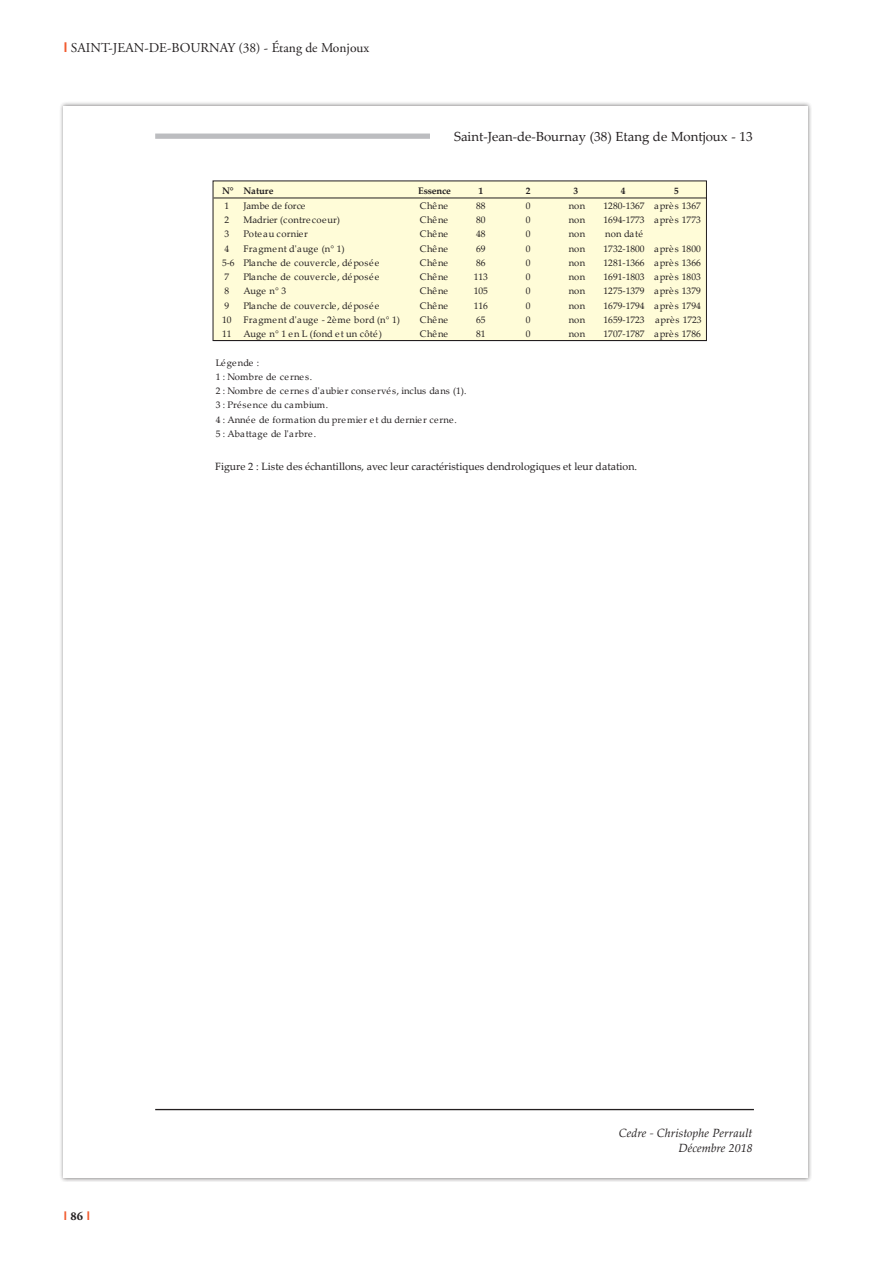
<style>
.page{position:relative;width:893px;height:1263px;background:#fff}
.page>*{position:absolute;margin:0;border:0;box-sizing:border-box;transform-origin:0 0}
.t1{font:13.5px "Adobe Garamond Pro";color:#231f20}
.t2{font:13.2px "Palatino Linotype";color:#231f20}
.t3{font:700 12px "Arial";color:#f15b2f;scale:.95 1}
.t4{font:italic 11.85px/14.5px "Palatino Linotype";color:#231f20;text-align:right}
.t5{font:10.5px "Palatino Linotype";color:#231f20}
.t6{font:9.45px "Palatino Linotype";color:#231f20}
.t7{font:9.45px/14.2px "Palatino Linotype";letter-spacing:.02em;color:#231f20}
.t8{font:9.45px "Palatino Linotype";letter-spacing:.025em;color:#231f20}
.t9{font:700 9.45px "Palatino Linotype";letter-spacing:-.025em;color:#231f20}
.t10{font:9.45px "Palatino Linotype";letter-spacing:.035em;color:#231f20}
.s1{font-family:"Arial";font-weight:700;color:#f15b2f}
.s2{font-family:"Adobe Garamond Pro";color:#231f20}
</style>
<div class="page">
<div style="left:213px;top:181px;width:493px;height:160px;background:#fffcd8"></div>
<hr style="left:214px;top:198px;width:492px;height:1px;background:#231f20">
<hr style="left:214px;top:340px;width:492px;height:1px;background:#231f20">
<div style="left:155px;top:134px;width:275px;height:5px;background:#bcbdc0"></div>
<hr style="left:155px;top:1109px;width:599px;height:1px;background:#231f20">
<h1 class="t1" style="left:64px;top:40px;width:307px"><span class="s1">I</span> SAINT-JEAN-DE-BOURNAY (38) - Étang de Monjoux</h1>
<h2 class="t2" style="left:454px;top:127px;width:300px">Saint-Jean-de-Bournay (38) Etang de Montjoux - 13</h2>
<p class="t9" style="left:222px;top:185px;width:53px">N° Nature</p>
<p class="t9" style="left:418px;top:185px;width:34px">Essence</p>
<p class="t9" style="left:478px;top:185px;width:6px">1</p>
<p class="t9" style="left:526px;top:185px;width:6px">2</p>
<p class="t9" style="left:573px;top:185px;width:6px">3</p>
<p class="t9" style="left:621px;top:185px;width:6px">4</p>
<p class="t9" style="left:674px;top:185px;width:6px">5</p>
<p class="t6" style="left:224px;top:199px;width:6px">1</p>
<p class="t6" style="left:243px;top:199px;width:64px">Jambe de force</p>
<p class="t6" style="left:420px;top:199px;width:30px">Chêne</p>
<p class="t6" style="left:476px;top:199px;width:11px">88</p>
<p class="t6" style="left:526px;top:199px;width:6px">0</p>
<p class="t6" style="left:569px;top:199px;width:18px">non</p>
<p class="t6" style="left:603px;top:199px;width:99px">1280-1367 après 1367</p>
<p class="t6" style="left:224px;top:213px;width:6px">2</p>
<p class="t6" style="left:243px;top:213px;width:98px">Madrier (contrecoeur)</p>
<p class="t6" style="left:420px;top:213px;width:30px">Chêne</p>
<p class="t6" style="left:476px;top:213px;width:11px">80</p>
<p class="t6" style="left:526px;top:213px;width:6px">0</p>
<p class="t6" style="left:569px;top:213px;width:18px">non</p>
<p class="t6" style="left:603px;top:213px;width:99px">1694-1773 après 1773</p>
<p class="t6" style="left:224px;top:227px;width:6px">3</p>
<p class="t10" style="left:243px;top:227px;width:66px">Poteau cornier</p>
<p class="t6" style="left:420px;top:227px;width:30px">Chêne</p>
<p class="t6" style="left:476px;top:227px;width:11px">48</p>
<p class="t6" style="left:526px;top:227px;width:6px">0</p>
<p class="t6" style="left:569px;top:227px;width:18px">non</p>
<p class="t6" style="left:605px;top:227px;width:39px">non daté</p>
<p class="t6" style="left:224px;top:242px;width:6px">4</p>
<p class="t8" style="left:243px;top:242px;width:103px">Fragment d'auge (n° 1)</p>
<p class="t6" style="left:420px;top:242px;width:30px">Chêne</p>
<p class="t6" style="left:476px;top:242px;width:11px">69</p>
<p class="t6" style="left:526px;top:242px;width:6px">0</p>
<p class="t6" style="left:569px;top:242px;width:18px">non</p>
<p class="t6" style="left:603px;top:242px;width:99px">1732-1800 après 1800</p>
<p class="t7" style="left:222px;top:255px;width:159px">5-6 Planche de couvercle, déposée</p>
<p class="t6" style="left:420px;top:256px;width:30px">Chêne</p>
<p class="t6" style="left:476px;top:256px;width:11px">86</p>
<p class="t6" style="left:526px;top:256px;width:6px">0</p>
<p class="t6" style="left:569px;top:256px;width:18px">non</p>
<p class="t6" style="left:603px;top:256px;width:99px">1281-1366 après 1366</p>
<p class="t6" style="left:224px;top:270px;width:6px">7</p>
<p class="t7" style="left:243px;top:269px;width:137px">Planche de couvercle, déposée</p>
<p class="t6" style="left:420px;top:270px;width:30px">Chêne</p>
<p class="t6" style="left:474px;top:270px;width:16px">113</p>
<p class="t6" style="left:526px;top:270px;width:6px">0</p>
<p class="t6" style="left:569px;top:270px;width:18px">non</p>
<p class="t6" style="left:603px;top:270px;width:99px">1691-1803 après 1803</p>
<p class="t6" style="left:224px;top:284px;width:6px">8</p>
<p class="t6" style="left:243px;top:284px;width:44px">Auge n° 3</p>
<p class="t6" style="left:420px;top:284px;width:30px">Chêne</p>
<p class="t6" style="left:474px;top:284px;width:16px">105</p>
<p class="t6" style="left:526px;top:284px;width:6px">0</p>
<p class="t6" style="left:569px;top:284px;width:18px">non</p>
<p class="t6" style="left:603px;top:284px;width:99px">1275-1379 après 1379</p>
<p class="t6" style="left:224px;top:299px;width:6px">9</p>
<p class="t7" style="left:243px;top:298px;width:137px">Planche de couvercle, déposée</p>
<p class="t6" style="left:420px;top:299px;width:30px">Chêne</p>
<p class="t6" style="left:474px;top:299px;width:16px">116</p>
<p class="t6" style="left:526px;top:299px;width:6px">0</p>
<p class="t6" style="left:569px;top:299px;width:18px">non</p>
<p class="t6" style="left:603px;top:299px;width:99px">1679-1794 après 1794</p>
<p class="t8" style="left:222px;top:313px;width:180px">10 Fragment d'auge - 2ème bord (n° 1)</p>
<p class="t6" style="left:420px;top:313px;width:30px">Chêne</p>
<p class="t6" style="left:476px;top:313px;width:11px">65</p>
<p class="t6" style="left:526px;top:313px;width:6px">0</p>
<p class="t6" style="left:569px;top:313px;width:18px">non</p>
<p class="t6" style="left:603px;top:313px;width:100px">1659-1723 après 1723</p>
<p class="t6" style="left:222px;top:327px;width:161px">11 Auge n° 1 en L (fond et un côté)</p>
<p class="t6" style="left:420px;top:327px;width:30px">Chêne</p>
<p class="t6" style="left:476px;top:327px;width:11px">81</p>
<p class="t6" style="left:526px;top:327px;width:6px">0</p>
<p class="t6" style="left:569px;top:327px;width:18px">non</p>
<p class="t6" style="left:603px;top:327px;width:99px">1707-1787 après 1786</p>
<p class="t7" style="left:216px;top:355px;width:252px">Légende :<br>1 : Nombre de cernes.<br>2 : Nombre de cernes d'aubier conservés, inclus dans (1).<br>3 : Présence du cambium.<br>4 : Année de formation du premier et du dernier cerne.<br>5 : Abattage de l'arbre.</p>
<p class="t5" style="left:215px;top:459px;width:423px">Figure 2 : Liste des échantillons, avec leur caractéristiques dendrologiques et leur datation.</p>
<p class="t3" style="left:64px;top:1208px;width:29px">I<span class="s2">86</span>I</p>
<p class="t4" style="left:619px;top:1126px;width:135px">Cedre - Christophe Perrault<br>Décembre 2018</p>
</div>
